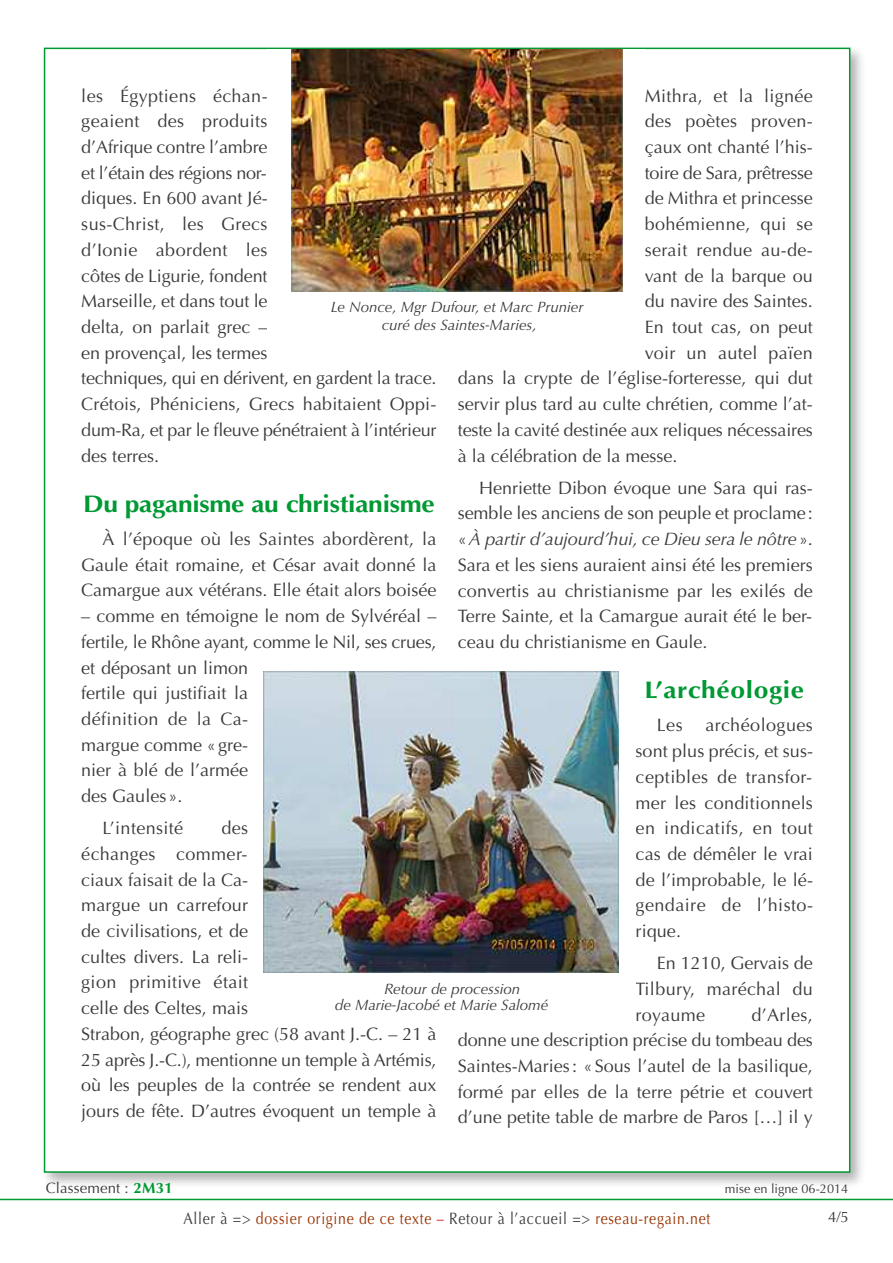
<style>
.page{position:relative;width:893px;height:1263px;background:#fff}
.page>*{position:absolute;margin:0;border:0;box-sizing:border-box;transform-origin:0 0}
.t1{font:700 24px "Optima";letter-spacing:-.01em;color:#093;scale:1.1 1}
.t2{font:700 24px "Optima";letter-spacing:.025em;color:#093;scale:1.1 1}
.t3{font:18px/25.7px "Optima";color:#39383a;text-align:justify}
.t4{font:18px "Optima";letter-spacing:.02em;color:#39383a}
.t5{font:16.5px "Optima";letter-spacing:.05em;color:#930;scale:.85 1}
.t6{font:italic 15px/18px "Optima";color:#39383a;text-align:center}
.t7{font:15px "Optima";letter-spacing:.01em;color:#39383a}
.t8{font:12.75px "Optima";color:#39383a}
.s1{font-style:italic}
.s2{font-weight:700;color:#093}
.s3{color:#39383a}
.s4{color:#c00}
</style>
<div class="page">
<img style="left:43px;top:47px;width:819px;height:1138px">
<div style="left:45px;top:49px;width:804px;height:1122px;background:#fff"></div>
<hr style="left:0;top:1199px;width:893px;height:1px;background:#093">
<img style="left:292px;top:49px;width:330px;height:242px">
<img style="left:264px;top:671px;width:354px;height:302px">
<p class="t3" style="left:81px;top:83px;width:357px;text-align:left">les Égyptiens échan-<br>geaient des produits<br>d’Afrique contre l’ambre<br>et l’étain des régions nor-<br>diques. En 600 avant Jé-<br>sus-Christ, les Grecs<br>d’Ionie abordent les<br>côtes de Ligurie, fondent<br>Marseille, et dans tout le<br>delta, on parlait grec –<br>en provençal, les termes<br>techniques, qui en dérivent, en gardent la trace.<br>Crétois, Phéniciens, Grecs habitaient Oppi&shy;dum-Ra, et par le fleuve pénétraient à l’intérieur des terres.</p>
<h1 class="t1" style="left:83px;top:490px;width:321px">Du paganisme au christianisme</h1>
<p class="t3" style="left:81px;top:526px;width:357px;text-indent:21px">À l’époque où les Saintes abordèrent, la Gaule était romaine, et César avait donné la Camargue aux vétérans. Elle était alors boisée</p>
<p class="t3" style="left:81px;top:603px;width:357px;text-align:left">– comme en témoigne le nom de Sylvéréal – fertile, le Rhône ayant, comme le Nil, ses crues, et déposant un limon<br>fertile qui justifiait la<br>définition de la Ca-<br>margue comme « gre-<br>nier à blé de l’armée<br>des Gaules ».</p>
<p class="t4" style="left:103px;top:818px;width:82px">L’intensité</p>
<p class="t4" style="left:645px;top:85px;width:170px">Mithra, et la lignée</p>
<p class="t4" style="left:645px;top:111px;width:170px">des poètes proven-</p>
<p class="t3" style="left:645px;top:134px;width:170px">çaux ont chanté l’his-</p>
<p class="t3" style="left:645px;top:160px;width:170px">toire de Sara, prêtresse</p>
<p class="t3" style="left:645px;top:186px;width:170px">de Mithra et princesse</p>
<p class="t4" style="left:645px;top:214px;width:170px">bohémienne, qui se</p>
<p class="t4" style="left:645px;top:239px;width:170px">serait rendue au-de-</p>
<p class="t3" style="left:645px;top:263px;width:170px">vant de la barque ou</p>
<p class="t3" style="left:645px;top:289px;width:170px">du navire des Saintes.</p>
<p class="t3" style="left:645px;top:314px;width:170px">En tout cas, on peut</p>
<p class="t4" style="left:645px;top:342px;width:170px">voir un autel païen</p>
<p class="t3" style="left:458px;top:366px;width:357px">dans la crypte de l’église-forteresse, qui dut</p>
<p class="t3" style="left:458px;top:391px;width:357px">servir plus tard au culte chrétien, comme l’at-</p>
<p class="t3" style="left:458px;top:417px;width:357px">teste la cavité destinée aux reliques nécessaires</p>
<p class="t3" style="left:458px;top:443px;width:221px">à la célébration de la messe.</p>
<p class="t3" style="left:458px;top:475px;width:357px;text-indent:21px">Henriette Dibon évoque une Sara qui ras&shy;semble les anciens de son peuple et proclame: «<span class="s1">À partir d’aujourd’hui, ce Dieu sera le nôtre</span>».<br>Sara et les siens auraient ainsi été les premiers convertis au christianisme par les exilés de Terre Sainte, et la Camargue aurait été le ber&shy;ceau du christianisme en Gaule.</p>
<h1 class="t2" style="left:644px;top:676px;width:147px">L’archéologie</h1>
<p class="t3" style="left:657px;top:713px;width:27px">Les</p>
<p class="t6" style="left:331px;top:298px;width:254px">Le Nonce, Mgr Dufour, et Marc Prunier curé des Saintes-Maries,</p>
<p class="t3" style="left:636px;top:713px;width:179px;text-indent:70px">archéologues sont plus précis, et sus&shy;ceptibles de transfor&shy;mer les conditionnels en indicatifs, en tout cas de démêler le vrai de l’improbable, le lé&shy;gendaire de l’histo&shy;rique.</p>
<p class="t3" style="left:636px;top:950px;width:179px;text-indent:21px">En 1210, Gervais de Tilbury, maréchal du royaume</p>
<p class="t3" style="left:81px;top:815px;width:357px;text-align:left;text-indent:140px">des<br>échanges commer-<br>ciaux faisait de la Ca-<br>margue un carrefour<br>de civilisations, et de<br>cultes divers. La reli-<br>gion primitive était<br>celle des Celtes, mais<br>Strabon, géographe grec (58 avant J.-C. – 21 à<br>25 après J.-C.), mentionne un temple à Artémis, où les peuples de la contrée se rendent aux jours de fête. D’autres évoquent un temple à</p>
<p class="t6" style="left:335px;top:980px;width:215px;line-height:16.5px;text-align:left;text-indent:49px">Retour de procession<br>de Marie-Jacobé et Marie Salomé</p>
<p class="t3" style="left:458px;top:1002px;width:357px;text-indent:294px">d’Arles, donne une description précise du tombeau des Saintes-Maries: «Sous l’autel de la basilique, formé par elles de la terre pétrie et couvert d’une petite table de marbre de Paros […] il y</p>
<p class="t7" style="left:46px;top:1179px;width:129px">Classement : <span class="s2">2M31</span></p>
<p class="t8" style="left:725px;top:1181px;width:125px">mise en ligne 06-2014</p>
<p class="t5" style="left:184px;top:1208px;width:621px"><span class="s3">Aller à =&gt;</span> dossier origine de ce texte <span class="s4">–</span> <span class="s3">Retour à l’accueil =&gt;</span> reseau-regain.net</p>
<p class="t7" style="left:828px;top:1208px;width:22px">4/5</p>
</div>
